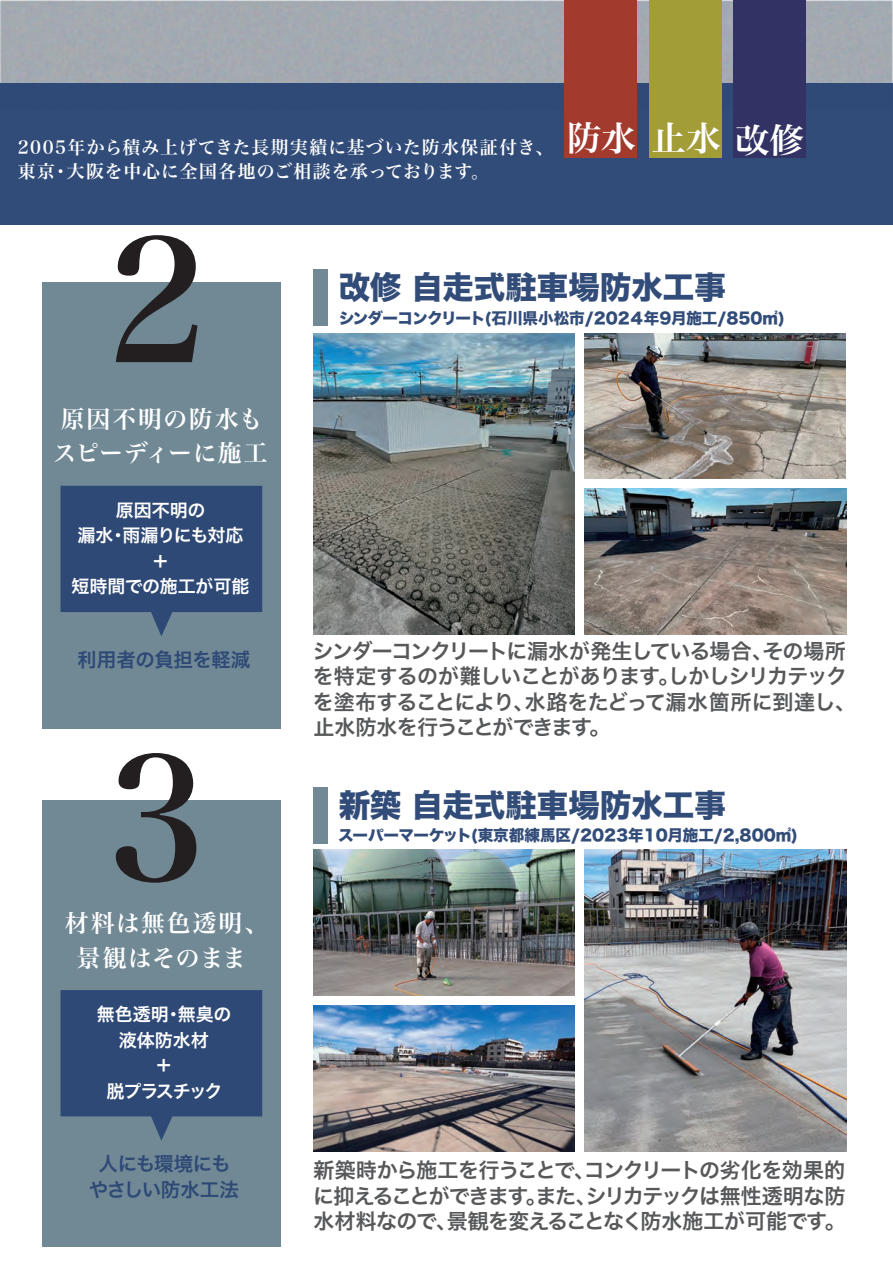
<style>
.page{position:relative;width:893px;height:1263px;background:#fff}
.page>*{position:absolute;margin:0;border:0;box-sizing:border-box;transform-origin:0 0}
.t1{font:169.5px "Hira Min Pro W6";color:#231f20;scale:.94 1}
.t2{font:34.5px "Hira Min Pro W6";color:#fff}
.t3{font:31.5px "Hira Kaku Std N W8";color:#2c4775}
.t4{font:24px "Hira Min Pro W6";letter-spacing:.085em;color:#fff}
.t5{font:24px "Hira Min Pro W6";letter-spacing:.015em;color:#fff}
.t6{font:21px/25.5px "Hira Kaku Pro W6";letter-spacing:-.04em;color:#57585a;text-align:justify}
.t7{font:19.5px/25.5px "Hira Kaku Pro W6";letter-spacing:-.02em;color:#2c4775;text-align:center}
.t8{font:18px/24px "Hira Min Pro W6";letter-spacing:.055em;color:#fff}
.t9{font:18px/25.5px "Hira Kaku Pro W6";color:#fff;text-align:center}
.t10{font:15.6px "Hira Kaku Std N W8";color:#2c4775}
.t11{font:15.6px "Hira Kaku Std N W8";letter-spacing:-.02em;color:#2c4775}
</style>
<div class="page">
<div style="left:0;top:0;width:893px;height:83px;background:#a3a9b1"></div>
<div style="left:0;top:83px;width:893px;height:141px;background:#2c4775"></div>
<div style="left:650px;top:0;width:72px;height:158px;background:#a39d38"></div>
<div style="left:733px;top:0;width:73px;height:158px;background:#323264"></div>
<div style="left:564px;top:0;width:73px;height:158px;background:#a33a2e"></div>
<img style="left:313px;top:850px;width:262px;height:146px">
<img style="left:313px;top:333px;width:262px;height:301px">
<img style="left:584px;top:333px;width:262px;height:146px">
<img style="left:584px;top:488px;width:262px;height:146px">
<div style="left:42px;top:800px;width:239px;height:447px;background:#718995"></div>
<svg style="left:61px;top:990px;width:201px;height:151px"></svg>
<div style="left:42px;top:282px;width:239px;height:447px;background:#718995"></div>
<svg style="left:61px;top:486px;width:201px;height:150px"></svg>
<div style="left:313px;top:787px;width:14px;height:57px;background:#718995"></div>
<div style="left:313px;top:270px;width:14px;height:56px;background:#718995"></div>
<img style="left:584px;top:850px;width:262px;height:301px">
<img style="left:313px;top:1005px;width:262px;height:146px">
<p class="t8" style="left:18px;top:134px;width:537px">2005年から積み上げてきた長期実績に基づいた防水保証付き、東京・大阪を中心に全国各地のご相談を承っております。</p>
<h2 class="t2" style="left:567px;top:108px;width:239px">防水止水改修</h2>
<h1 class="t1" style="left:75px;top:150px;width:171px">２</h1>
<p class="t4" style="left:61px;top:398px;width:203px">原因不明の防水も</p>
<p class="t5" style="left:53px;top:432px;width:216px">スピーディーに施工</p>
<p class="t9" style="left:72px;top:496px;width:179px">原因不明の<br>漏水・雨漏りにも対応＋<br>短時間での施工が可能</p>
<p class="t7" style="left:78px;top:646px;width:174px">利用者の負担を軽減</p>
<h1 class="t1" style="left:75px;top:668px;width:171px">３</h1>
<p class="t4" style="left:65px;top:902px;width:205px">材料は無色透明、</p>
<p class="t5" style="left:77px;top:936px;width:171px">景観はそのまま</p>
<p class="t9" style="left:97px;top:1001px;width:136px">無色透明・無臭の液体防水材<br>＋<br>脱プラスチック</p>
<p class="t7" style="left:89px;top:1150px;width:152px">人にも環境にもやさしい防水工法</p>
<h3 class="t3" style="left:338px;top:270px;width:389px">改修 自走式駐車場防水工事</h3>
<p class="t11" style="left:338px;top:309px;width:448px">シンダーコンクリート(石川県小松市/202４年9月施工/850㎡)</p>
<p class="t6" style="left:313px;top:637px;width:545px;text-align:left">シンダーコンクリートに漏水が発生している場合、その場所を特定するのが難しいことがあります。しかしシリカテックを塗布することにより、水路をたどって漏水箇所に到達し、止水防水を行うことができます。</p>
<h3 class="t3" style="left:338px;top:788px;width:389px">新築 自走式駐車場防水工事</h3>
<p class="t10" style="left:338px;top:826px;width:462px">スーパーマーケット(東京都練馬区/2023年10月施工/2,800㎡)</p>
<p class="t6" style="left:313px;top:1157px;width:534px">新築時から施工を行うことで、コンクリートの劣化を効果的に抑えることができます。また、シリカテックは無性透明な防水材料なので、景観を変えることなく防水施工が可能です。</p>
</div>
